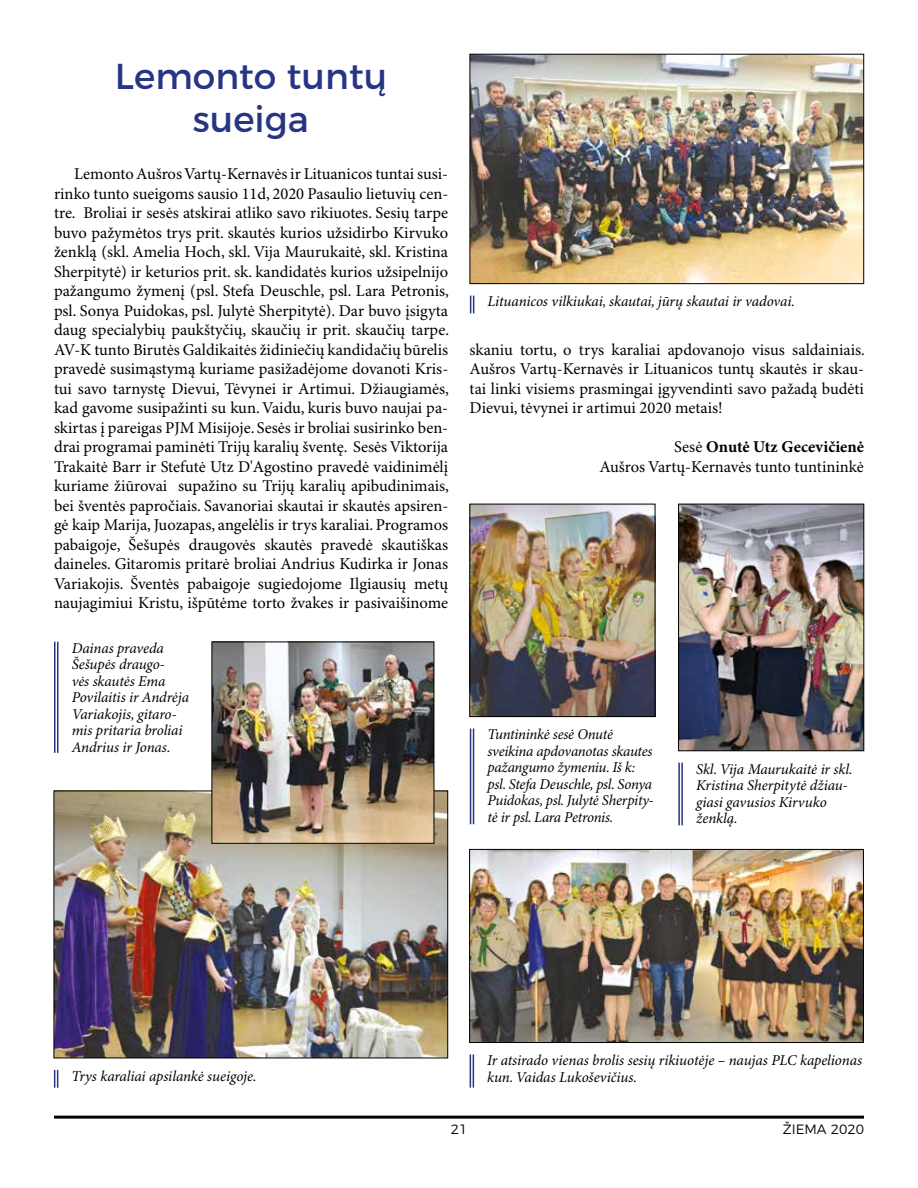
<style>
.page{position:relative;width:918px;height:1188px;background:#fff}
.page>*{position:absolute;margin:0;border:0;box-sizing:border-box;transform-origin:0 0}
.t1{font:36px/43.2px "Montserrat";color:#283583;text-align:center}
.t2{font:16.5px/19.5px "Minion Pro";color:#000;text-align:justify}
.t3{font:italic 15px/16.5px "Minion Pro";letter-spacing:-.01em;color:#000}
.t4{font:300 13.5px "Montserrat";color:#000}
.s1{font-weight:700}
</style>
<div class="page">
<hr style="left:54px;top:1116px;width:810px;height:3px;background:#000">
<img style="left:471px;top:851px;width:391px;height:190px">
<div style="left:469px;top:849px;width:395px;height:194px;border:1px solid #000"></div>
<img style="left:472px;top:506px;width:181px;height:209px">
<div style="left:470px;top:504px;width:185px;height:213px;border:1px solid #000"></div>
<img style="left:680px;top:506px;width:182px;height:243px">
<div style="left:678px;top:504px;width:186px;height:247px;border:1px solid #000"></div>
<img style="left:472px;top:56px;width:390px;height:226px">
<div style="left:470px;top:54px;width:394px;height:230px;border:1px solid #000"></div>
<img style="left:56px;top:793px;width:390px;height:263px">
<div style="left:54px;top:791px;width:394px;height:267px;border:1px solid #000"></div>
<img style="left:214px;top:644px;width:218px;height:198px">
<div style="left:212px;top:642px;width:222px;height:202px;border:1px solid #000"></div>
<hr style="left:473px;top:1054px;width:1px;height:34px;background:#283583">
<hr style="left:470px;top:1054px;width:1px;height:34px;background:#283583">
<hr style="left:473px;top:729px;width:1px;height:95px;background:#283583">
<hr style="left:470px;top:729px;width:1px;height:95px;background:#283583">
<hr style="left:681px;top:763px;width:2px;height:62px;background:#283583">
<hr style="left:678px;top:763px;width:2px;height:62px;background:#283583">
<svg style="left:470px;top:296px;width:4px;height:17px"></svg>
<svg style="left:54px;top:1070px;width:4px;height:18px"></svg>
<hr style="left:57px;top:642px;width:1px;height:111px;background:#283583">
<hr style="left:54px;top:642px;width:1px;height:111px;background:#283583">
<h1 class="t1" style="left:115px;top:52px;width:274px">Lemonto tuntų sueiga</h1>
<p class="t2" style="left:54px;top:165px;width:397px;text-indent:20px">Lemonto Aušros Vartų-Kernavės ir Lituanicos tuntai susi&shy;rinko tunto sueigoms sausio 11d, 2020 Pasaulio lietuvių cen&shy;tre. Broliai ir sesės atskirai atliko savo rikiuotes. Sesių tarpe buvo pažymėtos trys prit. skautės kurios užsidirbo Kirvuko ženklą (skl. Amelia Hoch, skl. Vija Maurukaitė, skl. Kristina Sherpitytė) ir keturios prit. sk. kandidatės kurios užsipelnijo pažangumo žymenį (psl. Stefa Deuschle, psl. Lara Petronis, psl. Sonya Puidokas, psl. Julytė Sherpitytė). Dar buvo įsigyta daug specialybių paukštyčių, skaučių ir prit. skaučių tarpe.<br>AV-K tunto Birutės Galdikaitės židiniečių kandidačių būrelis pravedė susimąstymą kuriame pasižadėjome dovanoti Kris&shy;tui savo tarnystę Dievui, Tėvynei ir Artimui. Džiaugiamės, kad gavome susipažinti su kun. Vaidu, kuris buvo naujai pa&shy;skirtas į pareigas PJM Misijoje. Sesės ir broliai susirinko ben&shy;drai programai paminėti Trijų karalių šventę. Sesės Viktorija Trakaitė Barr ir Stefutė Utz D'Agostino pravedė vaidinimėlį kuriame žiūrovai supažino su Trijų karalių apibudinimais, bei šventės papročiais. Savanoriai skautai ir skautės apsiren&shy;gė kaip Marija, Juozapas, angelėlis ir trys karaliai. Programos pabaigoje, Šešupės draugovės skautės pravedė skautiškas daineles. Gitaromis pritarė broliai Andrius Kudirka ir Jonas Variakojis. Šventės pabaigoje sugiedojome Ilgiausių metų naujagimiui Kristu, išpūtėme torto žvakes ir pasivaišinome</p>
<p class="t3" style="left:72px;top:640px;width:119px">Dainas praveda<br>Šešupės draugo-<br>vės skautės Ema<br>Povilaitis ir Andrėja<br>Variakojis, gitaro&shy;mis pritaria broliai<br>Andrius ir Jonas.</p>
<p class="t3" style="left:488px;top:294px;width:309px">Lituanicos vilkiukai, skautai, jūrų skautai ir vadovai.</p>
<p class="t2" style="left:470px;top:340px;width:397px">skaniu tortu, o trys karaliai apdovanojo visus saldainiais.<br>Aušros Vartų-Kernavės ir Lituanicos tuntų skautės ir skau&shy;tai linki visiems prasmingai įgyvendinti savo pažadą budėti Dievui, tėvynei ir artimui 2020 metais!</p>
<p class="t2" style="left:599px;top:438px;width:266px;text-align:right">Sesė <span class="s1">Onutė Utz Gecevičienė<br></span>Aušros Vartų-Kernavės tunto tuntininkė</p>
<p class="t3" style="left:488px;top:727px;width:168px">Tuntininkė sesė Onutė sveikina apdovanotas skautes pažangumo žymeniu. Iš k: psl. Stefa Deuschle, psl. Sonya<br>Puidokas, psl. Julytė Sherpity&shy;tė ir psl. Lara Petronis.</p>
<p class="t3" style="left:696px;top:761px;width:158px">Skl. Vija Maurukaitė ir skl.<br>Kristina Sherpitytė džiau&shy;giasi gavusios Kirvuko ženklą.</p>
<p class="t3" style="left:72px;top:1068px;width:187px">Trys karaliai apsilankė sueigoje.</p>
<p class="t3" style="left:487px;top:1053px;width:376px">Ir atsirado vienas brolis sesių rikiuotėje – naujas PLC kapelionas kun. Vaidas Lukoševičius.</p>
<p class="t4" style="left:451px;top:1118px;width:18px">21</p>
<p class="t4" style="left:783px;top:1118px;width:83px">ŽIEMA 2020</p>
</div>
